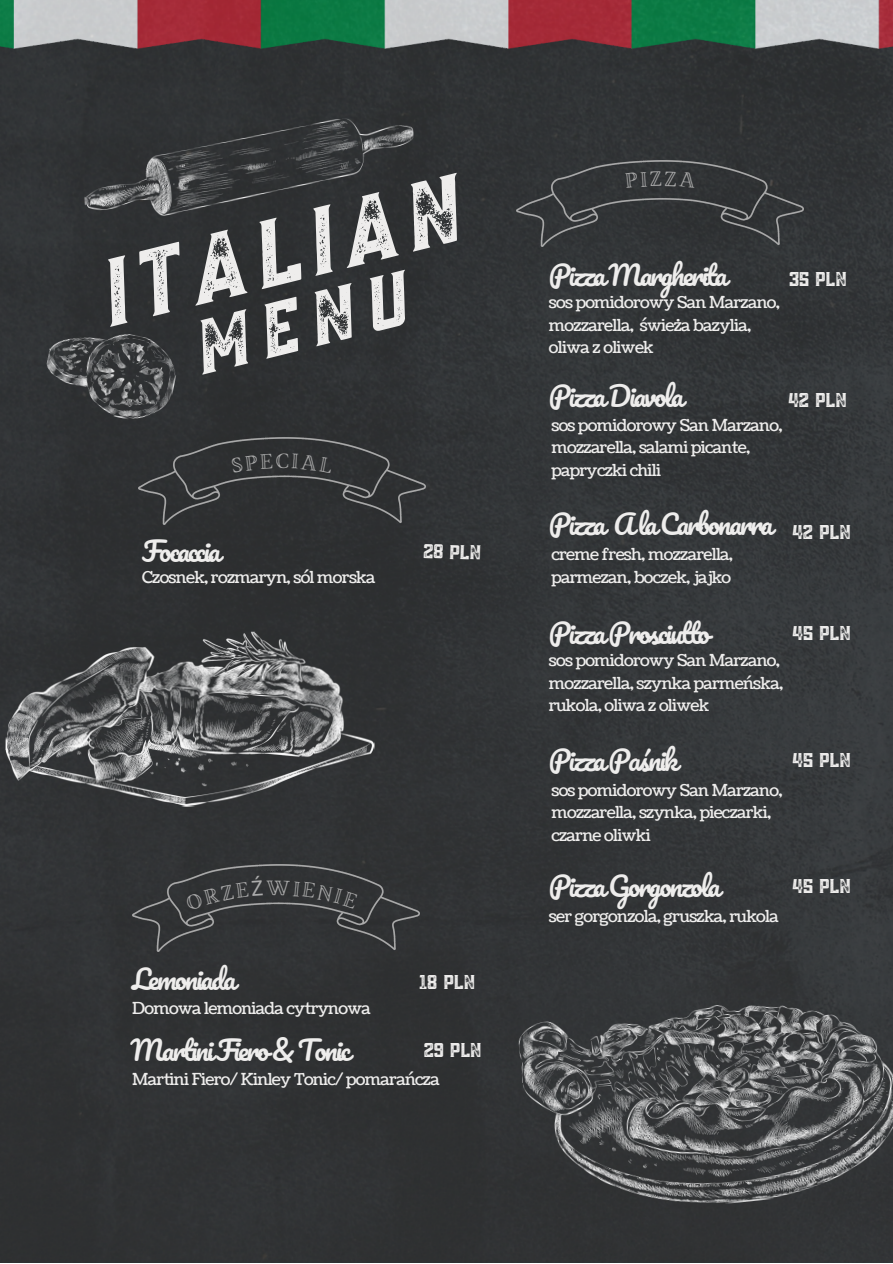
<style>
.page{position:relative;width:893px;height:1264px;background:#fff}
.page>*{position:absolute;margin:0;border:0;box-sizing:border-box;transform-origin:0 0}
.t1{font:italic 98.85px "Posey Textured";color:#eeedec}
.t2{font:italic 79.35px "Posey Textured";color:#eeedec}
.t3{font:27px "Pacifico";letter-spacing:-.08em;color:#eeedec}
.t4{font:21px "Posey Textured";letter-spacing:-.04em;color:#eeedec}
.t5{font:21px "Brixton TC Outline";color:#ababab}
.t6{font:16.5px/22.5px "Coustard";letter-spacing:-.04em;color:#eeedec}
</style>
<div class="page">
<div style="left:0;top:49px;width:892px;height:1213px;background:#313335"></div>
<img style="left:516px;top:984px;width:376px;height:239px">
<img style="left:0;top:0;width:892px;height:49px">
<img style="left:5px;top:630px;width:370px;height:178px">
<img style="left:139px;top:438px;width:286px;height:86px">
<img style="left:39px;top:302px;width:147px;height:125px">
<img style="left:81px;top:115px;width:335px;height:104px">
<img style="left:516px;top:160px;width:287px;height:87px">
<img style="left:132px;top:864px;width:287px;height:87px">
<svg style="left:624px;top:171px;width:72px;height:17px"></svg>
<svg style="left:231px;top:453px;width:42px;height:20px"></svg>
<svg style="left:291px;top:453px;width:42px;height:20px"></svg>
<div style="left:185px;top:875px;width:173px;height:35px;background:#303234"></div>
<p class="t1" style="left:83px;top:239px;width:371px;rotate:-14deg">ITALIAN</p>
<p class="t2" style="left:181px;top:304px;width:220px;rotate:-14deg">MENU</p>
<p class="t5" style="left:276px;top:453px;width:15px">C</p>
<p class="t3" style="left:142px;top:537px;width:80px">Focaccia</p>
<p class="t4" style="left:423px;top:538px;width:60px;rotate:2deg">28 PLN</p>
<p class="t6" style="left:142px;top:566px;width:235px">Czosnek, rozmaryn, sól morska</p>
<p class="t3" style="left:132px;top:964px;width:105px">Lemoniada</p>
<p class="t6" style="left:132px;top:997px;width:240px">Domowa lemoniada cytrynowa</p>
<p class="t3" style="left:131px;top:1035px;width:221px">Martini Fiero &amp; Tonic</p>
<p class="t4" style="left:419px;top:969px;width:58px">18 PLN</p>
<p class="t4" style="left:423px;top:1037px;width:60px">29 PLN</p>
<p class="t6" style="left:132px;top:1068px;width:309px">Martini Fiero/ Kinley Tonic/ pomarańcza</p>
<p class="t3" style="left:549px;top:261px;width:180px">Pizza Margherita</p>
<p class="t6" style="left:549px;top:292px;width:232px">sos pomidorowy San Marzano, mozzarella, świeża bazylia, oliwa z oliwek</p>
<p class="t4" style="left:788px;top:266px;width:60px">35 PLN</p>
<p class="t3" style="left:549px;top:382px;width:136px">Pizza Diavola</p>
<p class="t4" style="left:787px;top:388px;width:61px">42 PLN</p>
<p class="t6" style="left:551px;top:414px;width:232px">sos pomidorowy San Marzano, mozzarella, salami picante, papryczki chili</p>
<p class="t3" style="left:549px;top:510px;width:225px">Pizza A la Carbonarra</p>
<p class="t6" style="left:551px;top:543px;width:183px">creme fresh, mozzarella, parmezan, boczek, jajko</p>
<p class="t4" style="left:791px;top:519px;width:61px">42 PLN</p>
<p class="t3" style="left:549px;top:618px;width:162px">Pizza Prosciutto</p>
<p class="t6" style="left:549px;top:649px;width:236px">sos pomidorowy San Marzano, mozzarella, szynka parmeńska, rukola, oliwa z oliwek</p>
<p class="t4" style="left:791px;top:620px;width:61px">45 PLN</p>
<p class="t3" style="left:549px;top:745px;width:131px">Pizza Paśnik</p>
<p class="t4" style="left:791px;top:747px;width:61px">45 PLN</p>
<p class="t6" style="left:551px;top:779px;width:232px">sos pomidorowy San Marzano, mozzarella, szynka, pieczarki, czarne oliwki</p>
<p class="t3" style="left:549px;top:872px;width:173px">Pizza Gorgonzola</p>
<p class="t6" style="left:549px;top:905px;width:231px">ser gorgonzola, gruszka, rukola</p>
<p class="t4" style="left:791px;top:873px;width:61px">45 PLN</p>
</div>
